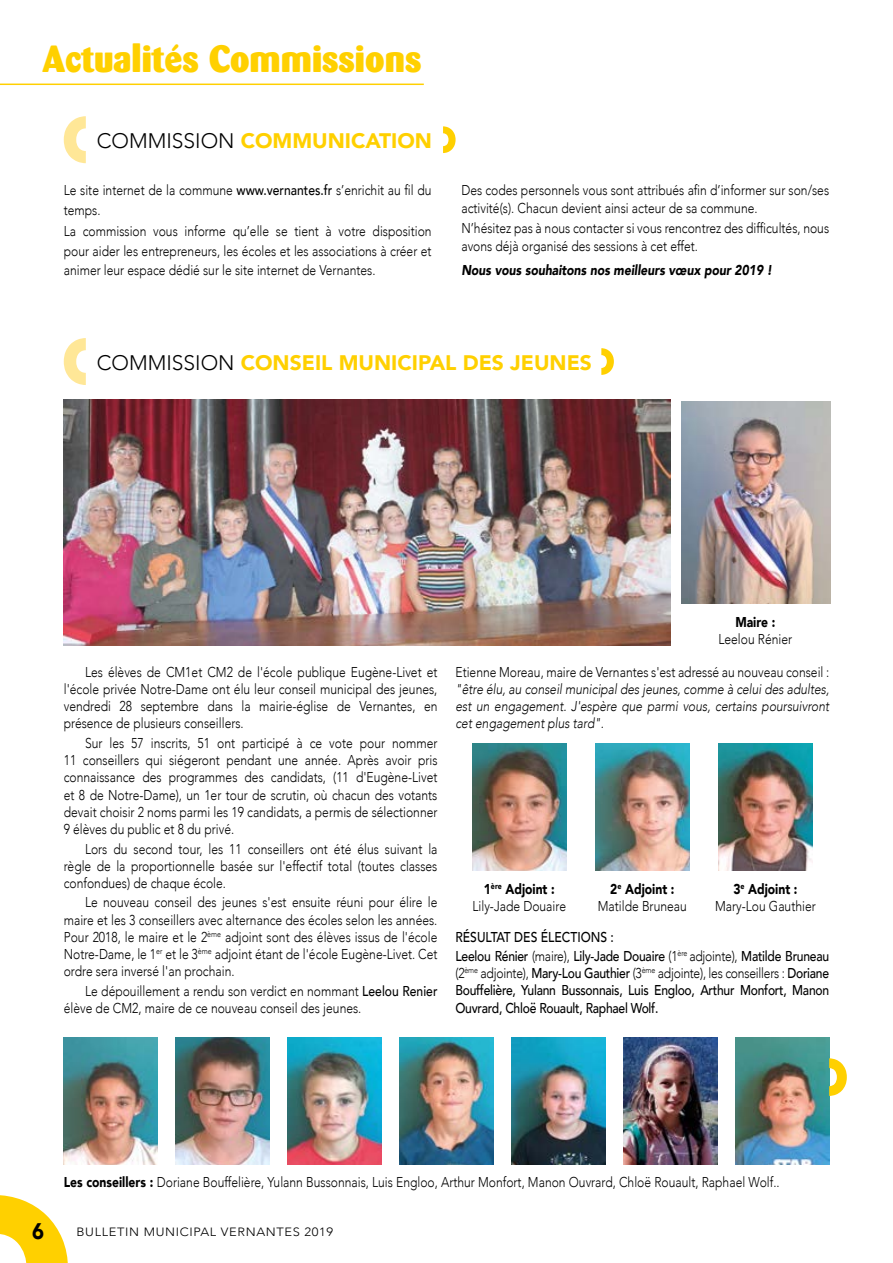
<style>
.page{position:relative;width:893px;height:1263px;background:#fff}
.page>*{position:absolute;margin:0;border:0;box-sizing:border-box;transform-origin:0 0}
.t1{font:800 37.5px "Barmeno";color:#ffd000}
.t2{font:900 22.5px "Avenir";color:#000;scale:.9 1}
.t3{font:900 21px "Avenir";color:#ffd000}
.t4{font:300 14.25px/17.2px "Avenir";color:#000;text-align:justify;scale:.85 1}
.t5{font:500 14.25px/17.2px "Avenir";letter-spacing:-.02em;color:#000;scale:.85 1}
.t6{font:italic 300 14.25px/17.2px "Avenir";color:#000;text-align:justify;scale:.85 1}
.t7{font:italic 900 14.25px "Avenir";color:#000;scale:.85 1}
.t8{font:900 14.25px "Avenir";color:#000;scale:.85 1}
.t9{font:300 12px "Avenir";letter-spacing:.05em;color:#000;scale:1.07 1}
.s1{font-weight:300;color:#000}
.s2{font-weight:500}
.s3{font-weight:900}
.s4{font-weight:300}
</style>
<div class="page">
<svg style="left:0;top:1195px;width:68px;height:68px"></svg>
<hr style="left:0;top:84px;width:424px;height:1px;background:#ffd000">
<svg style="left:443px;top:126px;width:13px;height:27px"></svg>
<svg style="left:64px;top:116px;width:22px;height:47px"></svg>
<svg style="left:601px;top:348px;width:13px;height:27px"></svg>
<svg style="left:64px;top:338px;width:22px;height:47px"></svg>
<img style="left:64px;top:1037px;width:93px;height:128px">
<img style="left:512px;top:1037px;width:93px;height:128px">
<img style="left:176px;top:1037px;width:93px;height:128px">
<img style="left:624px;top:1037px;width:93px;height:128px">
<img style="left:288px;top:1037px;width:93px;height:128px">
<img style="left:400px;top:1037px;width:93px;height:128px">
<img style="left:736px;top:1037px;width:93px;height:128px">
<img style="left:681px;top:401px;width:149px;height:202px">
<img style="left:472px;top:743px;width:94px;height:127px">
<img style="left:596px;top:743px;width:93px;height:127px">
<img style="left:719px;top:743px;width:93px;height:127px">
<img style="left:64px;top:400px;width:606px;height:246px">
<svg style="left:829px;top:1058px;width:18px;height:38px"></svg>
<h1 class="t1" style="left:43px;top:36px;width:380px">Actualités Commissions</h1>
<h3 class="t3" style="left:97px;top:123px;width:337px"><span class="s1">COMMISSION</span> COMMUNICATION</h3>
<p class="t4" style="left:64px;top:181px;width:434px;line-height:19.4px">Le site internet de la commune <span class="s2">www.vernantes.fr</span> s’enrichit au fil du temps.</p>
<p class="t4" style="left:64px;top:222px;width:434px;line-height:19.4px">La commission vous informe qu’elle se tient à votre disposition pour aider les entrepreneurs, les écoles et les associations à créer et animer leur espace dédié sur le site internet de Vernantes.</p>
<p class="t4" style="left:461px;top:182px;width:434px;line-height:17.7px">Des codes personnels vous sont attribués afin d’informer sur son/ses activité(s). Chacun devient ainsi acteur de sa commune.</p>
<p class="t4" style="left:461px;top:219px;width:434px;line-height:17.7px">N’hésitez pas à nous contacter si vous rencontrez des difficultés, nous avons déjà organisé des sessions à cet effet.</p>
<p class="t7" style="left:461px;top:258px;width:367px">Nous vous souhaitons nos meilleurs vœux pour 2019 !</p>
<h3 class="t3" style="left:97px;top:345px;width:497px"><span class="s1">COMMISSION</span> CONSEIL MUNICIPAL DES JEUNES</h3>
<p class="t8" style="left:735px;top:610px;width:48px">Maire :</p>
<p class="t4" style="left:718px;top:630px;width:88px">Leelou Rénier</p>
<p class="t4" style="left:64px;top:663px;width:441px;text-indent:21px">Les élèves de CM1et CM2 de l'école publique Eugène-Livet et l'école privée Notre-Dame ont élu leur conseil municipal des jeunes, vendredi 28 septembre dans la mairie-église de Vernantes, en présence de plusieurs conseillers.</p>
<p class="t4" style="left:64px;top:734px;width:441px;text-indent:21px">Sur les 57 inscrits, 51 ont participé à ce vote pour nommer 11 conseillers qui siégeront pendant une année. Après avoir pris connaissance des programmes des candidats, (11 d'Eugène-Livet et 8 de Notre-Dame), un 1er tour de scrutin, où chacun des votants devait choisir 2 noms parmi les 19 candidats, a permis de sélectionner 9 élèves du public et 8 du privé.</p>
<p class="t4" style="left:64px;top:840px;width:441px;text-indent:21px">Lors du second tour, les 11 conseillers ont été élus suivant la règle de la proportionnelle basée sur l'effectif total (toutes classes confondues) de chaque école.</p>
<p class="t4" style="left:64px;top:894px;width:441px;text-indent:21px">Le nouveau conseil des jeunes s'est ensuite réuni pour élire le maire et les 3 conseillers avec alternance des écoles selon les années.<br>Pour 2018, le maire et le 2<sup>ème</sup> adjoint sont des élèves issus de l'école Notre-Dame, le 1<sup>er</sup> et le 3<sup>ème</sup> adjoint étant de l'école Eugène-Livet. Cet ordre sera inversé l'an prochain.</p>
<p class="t4" style="left:64px;top:982px;width:441px;text-indent:21px">Le dépouillement a rendu son verdict en nommant <span class="s2">Leelou Renier </span>élève de CM2, maire de ce nouveau conseil des jeunes.</p>
<p class="t4" style="left:455px;top:663px;width:441px">Etienne Moreau, maire de Vernantes s'est adressé au nouveau conseil :</p>
<p class="t6" style="left:455px;top:680px;width:441px">"être élu, au conseil municipal des jeunes, comme à celui des adultes, est un engagement. J'espère que parmi vous, certains poursuivront cet engagement plus tard".</p>
<p class="t4" style="left:472px;top:881px;width:112px;line-height:16.5px;text-align:center"><span class="s3">1</span><sup>ère</sup> <span class="s3">Adjoint :<br></span>Lily-Jade Douaire</p>
<p class="t4" style="left:598px;top:881px;width:106px;line-height:16.5px;text-align:center"><span class="s3">2</span><sup>e</sup> <span class="s3">Adjoint :<br></span>Matilde Bruneau</p>
<p class="t4" style="left:715px;top:881px;width:120px;line-height:16.5px;text-align:center"><span class="s3">3</span><sup>e</sup> <span class="s3">Adjoint :<br></span>Mary-Lou Gauthier</p>
<p class="t5" style="left:455px;top:926px;width:441px;line-height:19.4px">RÉSULTAT DES ÉLECTIONS :<br>Leelou Rénier <span class="s4">(maire),</span> Lily-Jade Douaire <span class="s4">(1</span><sup>ère</sup> <span class="s4">adjointe),</span> Matilde Bruneau</p>
<p class="t5" style="left:455px;top:964px;width:441px;text-align:justify"><span class="s4">(2</span><sup>ème</sup> <span class="s4">adjointe),</span> Mary-Lou Gauthier <span class="s4">(3</span><sup>ème</sup> <span class="s4">adjointe), les conseillers :</span> Doriane Bouffelière, Yulann Bussonnais, Luis Engloo, Arthur Monfort, Manon Ouvrard, Chloë Rouault, Raphael Wolf.</p>
<p class="t4" style="left:64px;top:1174px;width:844px"><span class="s3">Les conseillers :</span> Doriane Bouffelière, Yulann Bussonnais, Luis Engloo, Arthur Monfort, Manon Ouvrard, Chloë Rouault, Raphael Wolf..</p>
<h2 class="t2" style="left:32px;top:1211px;width:15px">6</h2>
<p class="t9" style="left:77px;top:1224px;width:241px">BULLETIN MUNICIPAL VERNANTES 2019</p>
</div>
